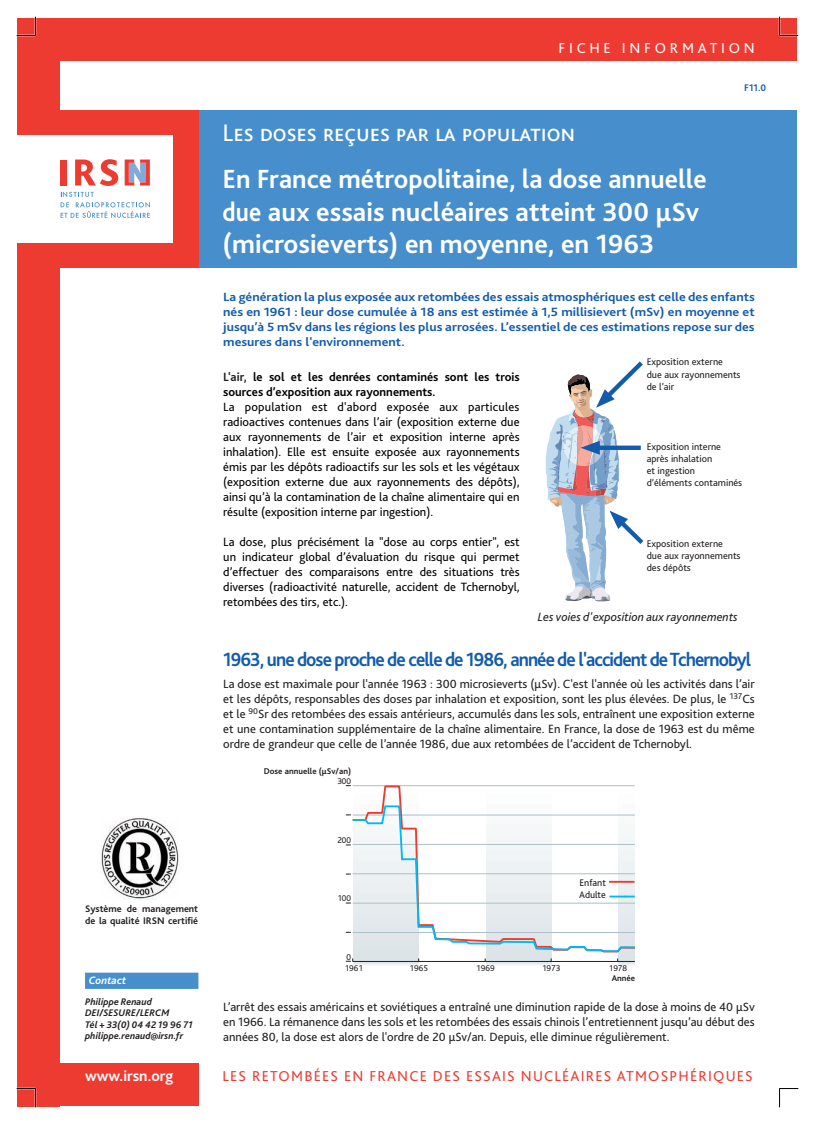
<style>
.page{position:relative;width:815px;height:1124px;background:#fff}
.page>*{position:absolute;margin:0;border:0;box-sizing:border-box;transform-origin:0 0}
.t1{font:700 27.5px/32.5px "Bliss 2";color:#fff}
.t2{font:25px "Bliss 2";color:#fff}
.t3{font:700 20px "Bliss 2";letter-spacing:-.05em;color:#135cab;scale:.95 1}
.t4{font:700 15.62px "Bliss 2";color:#fff}
.t5{font:15px "Bliss 2";letter-spacing:.08em;color:#ee3b32}
.t6{font:15px "Bliss 2";letter-spacing:.25em;color:#fff}
.t7{font:12.5px/15px "Bliss 2";color:#231f20;text-align:justify}
.t8{font:12.5px/15px "Bliss 2";color:#000;text-align:justify}
.t9{font:700 12.5px/15px "Bliss 2";color:#135cab;text-align:justify;scale:1.1 1}
.t10{font:700 12.5px/15px "Bliss 2";color:#000}
.t11{font:italic 12.5px "Bliss 2";color:#231f20}
.t12{font:italic 700 11.25px "Bliss 2";color:#fff}
.t13{font:10.12px/12.1px "Bliss 2";color:#231f20}
.t14{font:italic 700 10px/11.2px "Bliss 2";color:#231f20}
.t15{font:700 10px/12px "Bliss 2";color:#231f20}
.t16{font:10px/12.5px "Bliss";color:#231f20}
.t17{font:700 10px "Bliss 2";color:#135cab}
.t18{font:8.75px/10.5px "Bliss";color:#231f20}
.t19{font:700 8.75px "Bliss 2";color:#231f20}
.s1{color:#231f20}
</style>
<div class="page">
<div style="left:35px;top:110px;width:762px;height:157px;background:#468fcc"></div>
<div style="left:85px;top:972px;width:113px;height:16px;background:#468fcc"></div>
<svg style="left:546px;top:361px;width:98px;height:240px"></svg>
<div style="left:353px;top:950px;width:66px;height:12px;background:#dde4e8"></div>
<div style="left:486px;top:950px;width:66px;height:12px;background:#dde4e8"></div>
<div style="left:619px;top:861px;width:16px;height:103px;background:#e6ecee"></div>
<svg style="left:619px;top:908px;width:16px;height:55px"></svg>
<svg style="left:352px;top:785px;width:283px;height:168px"></svg>
<svg style="left:352px;top:804px;width:283px;height:148px"></svg>
<hr style="left:353px;top:960px;width:282px;height:1px;background:#231f20">
<div style="left:18px;top:18px;width:42px;height:1088px;background:#ee3b32"></div>
<div style="left:35px;top:110px;width:163px;height:157px;background:#ee3b32"></div>
<div style="left:18px;top:18px;width:779px;height:42px;background:#ee3b32"></div>
<div style="left:35px;top:1063px;width:163px;height:43px;background:#ee3b32"></div>
<div style="left:18px;top:135px;width:155px;height:108px;background:#fff"></div>
<svg style="left:61px;top:159px;width:89px;height:59px"></svg>
<img style="left:101px;top:818px;width:78px;height:81px">
<svg style="left:17px;top:17px;width:19px;height:19px"></svg>
<svg style="left:17px;top:1087px;width:19px;height:20px"></svg>
<svg style="left:779px;top:17px;width:19px;height:19px"></svg>
<svg style="left:779px;top:1088px;width:19px;height:19px"></svg>
<p class="t6" style="left:558px;top:38px;width:198px">FICHE INFORMATION</p>
<h2 class="t2" style="left:223px;top:117px;width:354px">LES DOSES REÇUES PAR LA POPULATION</h2>
<h1 class="t1" style="left:223px;top:162px;width:486px">En France métropolitaine, la dose annuelle due aux essais nucléaires atteint 300 µSv (microsieverts) en moyenne, en 1963</h1>
<p class="t17" style="left:744px;top:81px;width:23px">F11.0</p>
<p class="t9" style="left:223px;top:289px;width:485px">La génération la plus exposée aux retombées des essais atmosphériques est celle des enfants nés en 1961 : leur dose cumulée à 18 ans est estimée à 1,5 millisievert (mSv) en moyenne et jusqu’à 5 mSv dans les régions les plus arrosées. L’essentiel de ces estimations repose sur des mesures dans l'environnement.</p>
<p class="t10" style="left:223px;top:368px;width:298px"><span class="s1">L'air,</span> le sol et les denrées contaminés sont les trois sources d’exposition aux rayonnements.</p>
<p class="t8" style="left:223px;top:398px;width:298px">La population est d'abord exposée aux particules radioactives contenues dans l’air (exposition externe due aux rayonnements de l’air et exposition interne après inhalation). Elle est ensuite exposée aux rayonnements émis par les dépôts radioactifs sur les sols et les végétaux (exposition externe due aux rayonnements des dépôts), ainsi qu’à la contamination de la chaîne alimentaire qui en résulte (exposition interne par ingestion).</p>
<p class="t8" style="left:223px;top:533px;width:298px">La dose, plus précisément la "dose au corps entier", est un indicateur global d’évaluation du risque qui permet d’effectuer des comparaisons entre des situations très diverses (radioactivité naturelle, accident de Tchernobyl, retombées des tirs, etc.).</p>
<p class="t13" style="left:647px;top:356px;width:95px">Exposition externe due aux rayonnements de l’air</p>
<p class="t13" style="left:647px;top:440px;width:97px">Exposition interne après inhalation<br>et ingestion d’éléments contaminés</p>
<p class="t13" style="left:647px;top:537px;width:95px">Exposition externe due aux rayonnements des dépôts</p>
<p class="t11" style="left:538px;top:609px;width:201px">Les voies d'exposition aux rayonnements</p>
<h3 class="t3" style="left:223px;top:646px;width:557px">1963, une dose proche de celle de 1986, année de l'accident de Tchernobyl</h3>
<p class="t7" style="left:223px;top:676px;width:533px">La dose est maximale pour l'année 1963 : 300 microsieverts (µSv). C'est l'année où les activités dans l’air et les dépôts, responsables des doses par inhalation et exposition, sont les plus élevées. De plus, le <sup>137</sup>Cs et le <sup>90</sup>Sr des retombées des essais antérieurs, accumulés dans les sols, entraînent une exposition externe et une contamination supplémentaire de la chaîne alimentaire. En France, la dose de 1963 est du même ordre de grandeur que celle de l’année 1986, due aux retombées de l’accident de Tchernobyl.</p>
<p class="t19" style="left:264px;top:765px;width:89px">Dose annuelle (µSv/an)</p>
<p class="t18" style="left:337px;top:775px;width:15px">300</p>
<p class="t15" style="left:85px;top:902px;width:114px">Système de management de la qualité IRSN certifié</p>
<p class="t12" style="left:89px;top:972px;width:39px">Contact</p>
<p class="t14" style="left:85px;top:995px;width:109px">Philippe Renaud<br>DEI/SESURE/LERCM<br>Tél + 33(0) 04 42 19 96 71 philippe.renaud@irsn.fr</p>
<p class="t18" style="left:337px;top:834px;width:15px">200</p>
<p class="t18" style="left:337px;top:893px;width:15px">100</p>
<p class="t16" style="left:579px;top:876px;width:28px">Enfant<br>Adulte</p>
<p class="t18" style="left:345px;top:952px;width:20px">0<br>1961</p>
<p class="t18" style="left:410px;top:962px;width:20px">1965</p>
<p class="t18" style="left:476px;top:962px;width:20px">1969</p>
<p class="t18" style="left:542px;top:962px;width:20px">1973</p>
<p class="t18" style="left:609px;top:962px;width:20px">1978</p>
<p class="t19" style="left:612px;top:972px;width:25px">Année</p>
<p class="t7" style="left:223px;top:998px;width:533px">L’arrêt des essais américains et soviétiques a entraîné une diminution rapide de la dose à moins de 40 µSv en 1966. La rémanence dans les sols et les retombées des essais chinois l’entretiennent jusqu’au début des années 80, la dose est alors de l'ordre de 20 µSv/an. Depuis, elle diminue régulièrement.</p>
<p class="t4" style="left:85px;top:1066px;width:90px">www.irsn.org</p>
<p class="t5" style="left:222px;top:1066px;width:532px">LES RETOMBÉES EN FRANCE DES ESSAIS NUCLÉAIRES ATMOSPHÉRIQUES</p>
</div>
